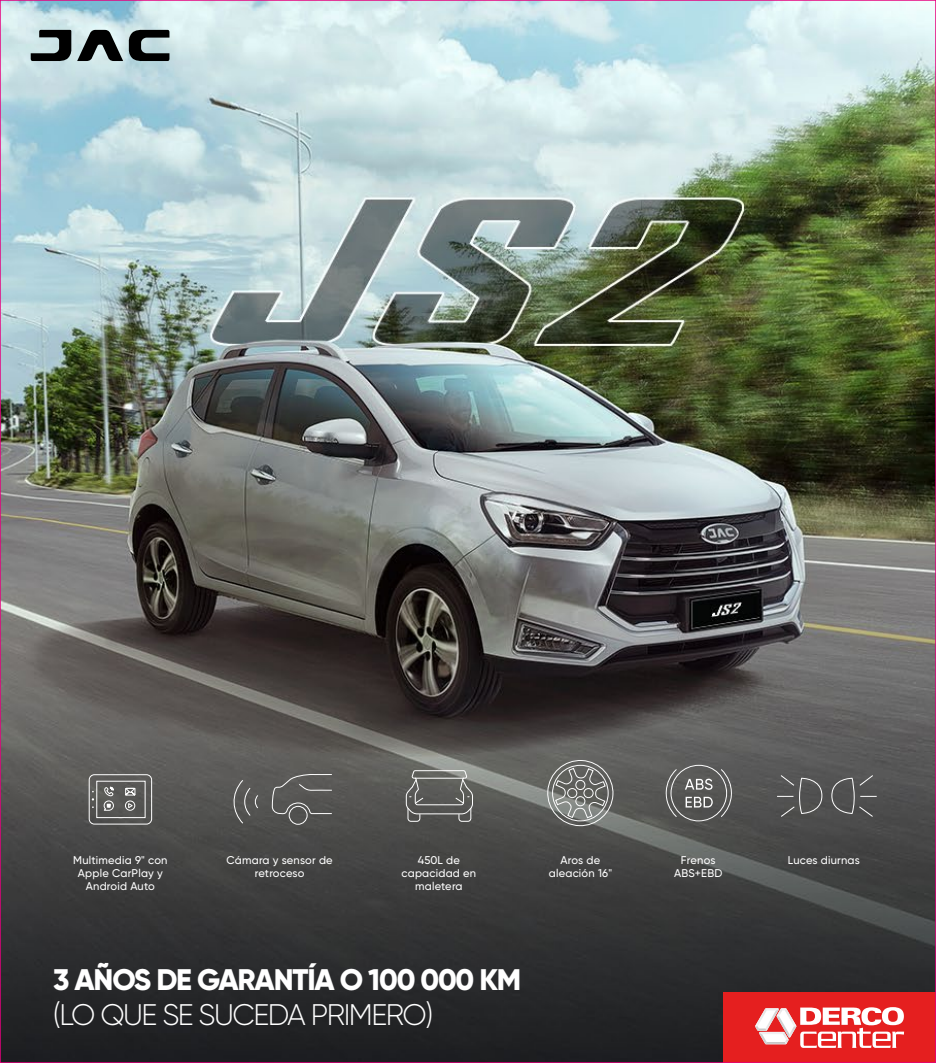
<style>
.page{position:relative;width:936px;height:1063px;background:#fff}
.page>*{position:absolute;margin:0;border:0;box-sizing:border-box;transform-origin:0 0}
.t1{font:800 29.7px "Gilroy";letter-spacing:-.04em;color:#fff}
.t2{font:300 29.7px "Gilroy";letter-spacing:-.05em;color:#fff}
.t3{font:500 11.25px/13px "Gilroy";letter-spacing:.02em;color:#fff;text-align:center}
</style>
<div class="page">
<img style="left:3px;top:3px;width:929px;height:1057px">
<div style="left:723px;top:992px;width:212px;height:71px;background:#e51f1f"></div>
<svg style="left:755px;top:1007px;width:149px;height:41px"></svg>
<svg style="left:684px;top:779px;width:28px;height:11px"></svg>
<svg style="left:685px;top:797px;width:27px;height:11px"></svg>
<div style="left:89px;top:774px;width:63px;height:50px;border:1px solid #fff;border-radius:5px"></div>
<svg style="left:92px;top:780px;width:54px;height:38px;background:#737371"></svg>
<svg style="left:405px;top:770px;width:68px;height:52px;background:#6e6f6c"></svg>
<svg style="left:271px;top:774px;width:61px;height:145px;background:#4d4d4c"></svg>
<svg style="left:230px;top:779px;width:29px;height:45px"></svg>
<svg style="left:546px;top:759px;width:67px;height:68px;background:#7c7e7b"></svg>
<div style="left:575px;top:780px;width:10px;height:10px;border:1px solid #fcfcfc;border-radius:50%"></div>
<div style="left:567px;top:788px;width:10px;height:10px;border:1px solid #fcfcfc;border-radius:50%"></div>
<div style="left:583px;top:788px;width:10px;height:10px;border:1px solid #fcfcfc;border-radius:50%"></div>
<div style="left:575px;top:796px;width:10px;height:10px;border:1px solid #fcfcfc;border-radius:50%"></div>
<svg style="left:665px;top:769px;width:12px;height:49px"></svg>
<svg style="left:720px;top:769px;width:12px;height:49px"></svg>
<svg style="left:831px;top:774px;width:45px;height:45px;background:#5c5c5c"></svg>
<svg style="left:777px;top:774px;width:45px;height:45px;background:#5d5d5d"></svg>
<svg style="left:31px;top:30px;width:139px;height:31px;background:#616c6d"></svg>
<p class="t3" style="left:73px;top:853px;width:96px">Multimedia 9" con<br>Apple CarPlay y<br>Android Auto</p>
<p class="t3" style="left:226px;top:853px;width:108px">Cámara y sensor de retroceso</p>
<p class="t3" style="left:401px;top:853px;width:76px">450L de capacidad en maletera</p>
<p class="t3" style="left:549px;top:853px;width:65px">Aros de aleación 16"</p>
<p class="t3" style="left:674px;top:853px;width:50px">Frenos<br>ABS+EBD</p>
<p class="t3" style="left:787px;top:853px;width:74px">Luces diurnas</p>
<h1 class="t1" style="left:53px;top:961px;width:469px">3 AÑOS DE GARANTÍA O 100 000 KM</h1>
<h1 class="t2" style="left:53px;top:997px;width:381px">(LO QUE SE SUCEDA PRIMERO)</h1>
</div>
